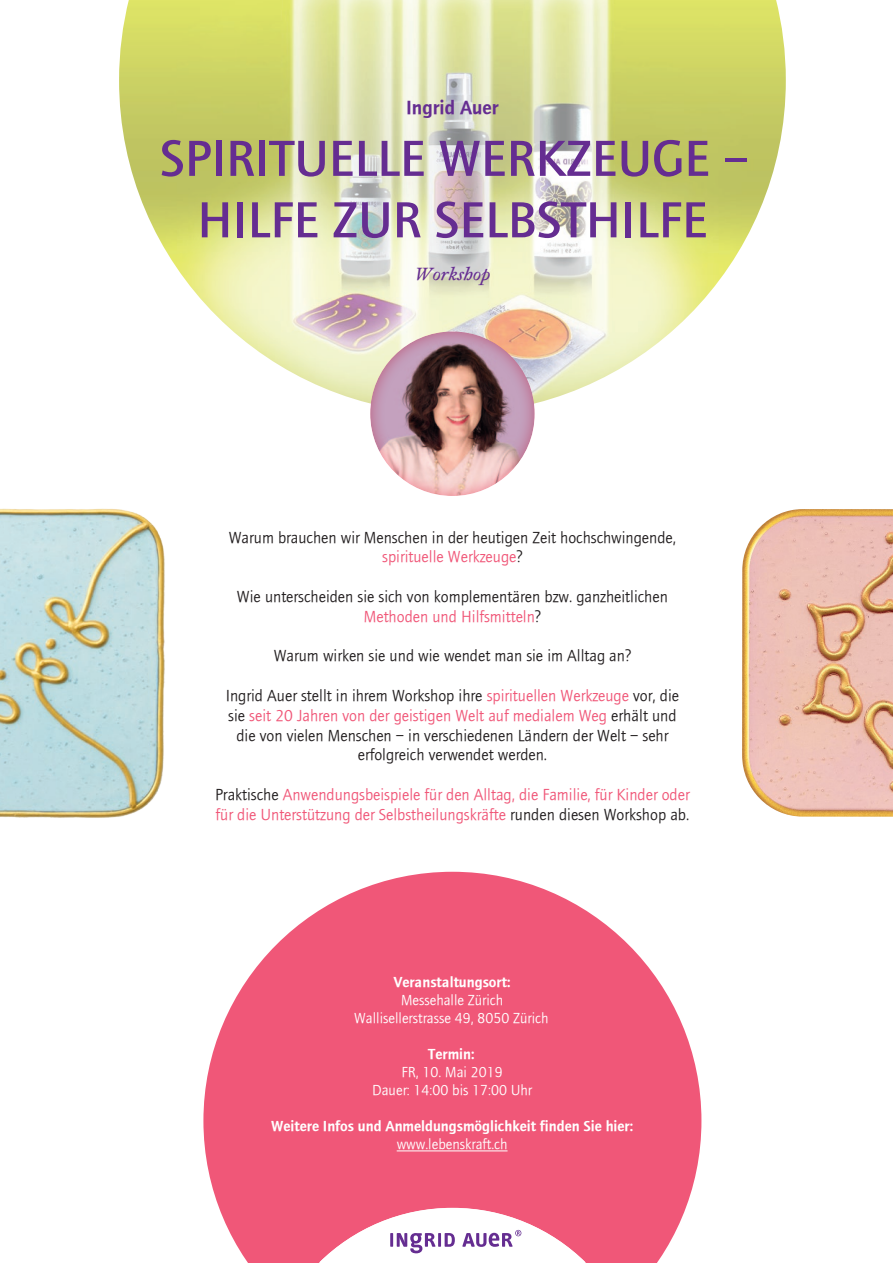
<style>
.page{position:relative;width:893px;height:1263px;background:#fff}
.page>*{position:absolute;margin:0;border:0;box-sizing:border-box;transform-origin:0 0}
.t1{font:500 52.5px/61.5px "Foundry Journal";color:#652d91;text-align:center}
.t2{font:19.65px "Foundry Journal Demi";color:#652d91}
.t3{font:italic 18.15px "Foundry Wilson";color:#652d91}
.t4{font:16.5px/19.8px "Foundry Journal";color:#231f20;text-align:center}
.t5{font:16.5px/19.8px "Foundry Journal";color:#f05778}
.t6{font:15px/18px "Foundry Journal";color:#fff;text-align:center}
.t7{font:15px "Foundry Journal Demi";color:#fff}
.s1{color:#f05778}
.s2{color:#231f20}
</style>
<div class="page">
<svg style="left:203px;top:872px;width:498px;height:391px;fill:#f05778"></svg>
<hr style="left:397px;top:1150px;width:111px;height:1px;background:#fff">
<svg style="left:263px;top:1208px;width:379px;height:55px"></svg>
<img style="left:119px;top:0;width:667px;height:403px">
<div style="left:369px;top:329px;width:167px;height:168px;background:#f05778;opacity:.75"></div>
<img style="left:0;top:508px;width:165px;height:310px">
<img style="left:742px;top:509px;width:151px;height:308px">
<p class="t2" style="left:406px;top:97px;width:94px">Ingrid Auer</p>
<h1 class="t1" style="left:160px;top:128px;width:587px">SPIRITUELLE WERKZEUGE –<br>HILFE ZUR SELBSTHILFE</h1>
<p class="t3" style="left:415px;top:263px;width:76px">Workshop</p>
<p class="t4" style="left:229px;top:527px;width:449px">Warum brauchen wir Menschen in der heutigen Zeit hochschwingende, <span class="s1">spirituelle Werkzeuge</span>?</p>
<p class="t4" style="left:237px;top:587px;width:432px">Wie unterscheiden sie sich von komplementären bzw. ganzheitlichen<br><span class="s1">Methoden und Hilfsmitteln</span>?</p>
<p class="t4" style="left:274px;top:646px;width:359px">Warum wirken sie und wie wendet man sie im Alltag an?</p>
<p class="t4" style="left:226px;top:686px;width:455px">Ingrid Auer stellt in ihrem Workshop ihre <span class="s1">spirituellen Werkzeuge</span> vor, die sie <span class="s1">seit 20 Jahren von der geistigen Welt auf medialem Weg</span> erhält und die von vielen Menschen – in verschiedenen Ländern der Welt – sehr erfolgreich verwendet werden.</p>
<p class="t5" style="left:215px;top:785px;width:476px"><span class="s2">Praktische</span> Anwendungsbeispiele für den Alltag, die Familie, für Kinder oder für die Unterstützung der Selbstheilungskräfte <span class="s2">runden diesen Workshop ab.</span></p>
<p class="t7" style="left:394px;top:974px;width:118px">Veranstaltungsort:</p>
<p class="t6" style="left:354px;top:992px;width:196px">Messehalle Zürich<br>Wallisellerstrasse 49, 8050 Zürich</p>
<p class="t7" style="left:428px;top:1046px;width:48px">Termin:</p>
<p class="t6" style="left:372px;top:1064px;width:161px">FR, 10. Mai 2019<br>Dauer: 14:00 bis 17:00 Uhr</p>
<p class="t7" style="left:271px;top:1118px;width:364px">Weitere Infos und Anmeldungsmöglichkeit finden Sie hier:</p>
<p class="t6" style="left:397px;top:1136px;width:112px">www.lebenskraft.ch</p>
</div>
